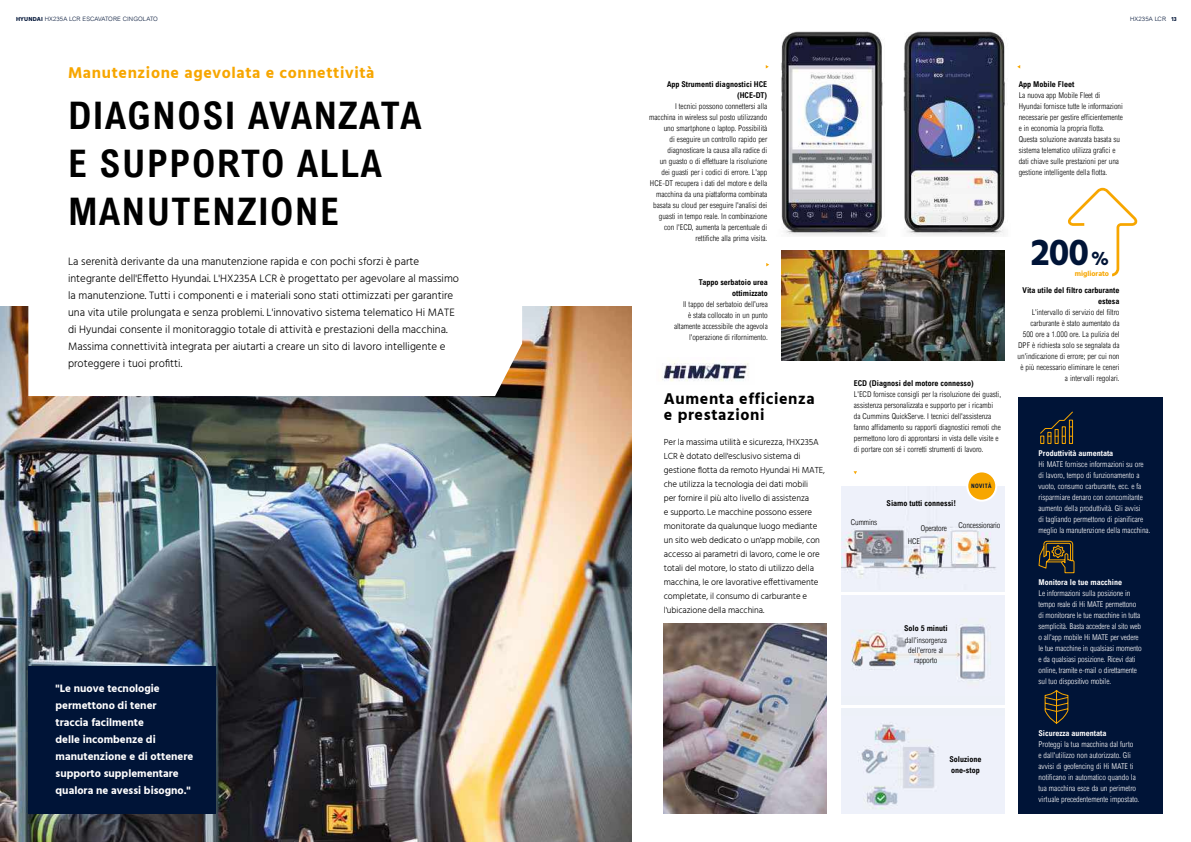
<style>
.page{position:relative;width:1191px;height:842px;background:#fff}
.page>*{position:absolute;margin:0;border:0;box-sizing:border-box;transform-origin:0 0}
.t1{font:700 condensed 38px/48px "Arial";letter-spacing:.04em;color:#000}
.t2{font:700 37.8px "Hind";color:#001437}
.t3{font:700 16px "Hind";letter-spacing:.04em;color:#f7a600}
.t4{font:700 16px/16px "Hind";letter-spacing:.04em;color:#000}
.t5{font:300 11px/17px "Hind";color:#000}
.t6{font:700 11px/17px "Hind";color:#fff}
.t7{font:300 9px/14px "Hind";letter-spacing:-.01em;color:#000}
.t8{font:300 condensed 8px/11px "Arial";color:#000;text-align:right}
.t9{font:300 condensed 8px/11px "Arial";color:#fff}
.t10{font:700 condensed 8px/11px "Arial";color:#000;text-align:right}
.t11{font:700 condensed 8px "Arial";color:#fff}
.t12{font:700 7.4px "Hind";color:#f7a600}
.t13{font:300 6px "Arial";letter-spacing:.02em;color:#001437}
.t14{font:700 condensed 6px "Arial";letter-spacing:.06em;color:#001437}
.s1{font-family:"Hind";font-weight:700}
.s2{font-size:18.4px}
</style>
<div class="page">
<div style="left:1018px;top:398px;width:144px;height:416px;background:#001437"></div>
<svg style="left:1040px;top:411px;width:34px;height:33px"></svg>
<svg style="left:1044px;top:690px;width:25px;height:34px"></svg>
<svg style="left:1038px;top:540px;width:37px;height:34px"></svg>
<svg style="left:1068px;top:188px;width:69px;height:88px"></svg>
<img style="left:903px;top:31px;width:102px;height:205px">
<img style="left:781px;top:31px;width:102px;height:205px">
<img style="left:663px;top:624px;width:164px;height:190px">
<img style="left:0;top:306px;width:631px;height:536px">
<img style="left:662px;top:361px;width:87px;height:21px">
<div style="left:841px;top:706px;width:163px;height:108px;background:#edf1f8"></div>
<img style="left:859px;top:724px;width:76px;height:85px">
<div style="left:841px;top:590px;width:163px;height:116px;background:#edf1f8"></div>
<img style="left:851px;top:619px;width:135px;height:60px">
<div style="left:841px;top:487px;width:163px;height:107px;background:#edf1f8"></div>
<img style="left:841px;top:490px;width:156px;height:88px">
<hr style="left:840px;top:592px;width:165px;height:3px;background:#fff">
<hr style="left:836px;top:705px;width:170px;height:3px;background:#fff">
<svg style="left:28px;top:306px;width:494px;height:90px"></svg>
<div style="left:28px;top:666px;width:188px;height:148px;background:#001437"></div>
<img style="left:782px;top:250px;width:222px;height:110px">
<div style="left:967px;top:471px;width:29px;height:30px;background:#f7a600;border-radius:50%"></div>
<div style="left:966px;top:470px;width:31px;height:32px;border:2px solid #fff;border-radius:50%"></div>
<p class="t13" style="left:16px;top:15px;width:143px"><span class="s1">HYUNDAI</span> HX235A LCR ESCAVATORE CINGOLATO</p>
<p class="t13" style="left:1130px;top:15px;width:48px">HX235A LCR <span class="s1">13</span></p>
<h3 class="t3" style="left:68px;top:63px;width:308px">Manutenzione agevolata e connettività</h3>
<h1 class="t1" style="left:68px;top:91px;width:355px">DIAGNOSI AVANZATA<br>E SUPPORTO ALLA<br>MANUTENZIONE</h1>
<p class="t5" style="left:68px;top:253px;width:392px">La serenità derivante da una manutenzione rapida e con pochi sforzi è parte integrante dell'Effetto Hyundai. L'HX235A LCR è progettato per agevolare al massimo la manutenzione. Tutti i componenti e i materiali sono stati ottimizzati per garantire una vita utile prolungata e senza problemi. L'innovativo sistema telematico Hi MATE di Hyundai consente il monitoraggio totale di attività e prestazioni della macchina.<br>Massima connettività integrata per aiutarti a creare un sito di lavoro intelligente e proteggere i tuoi profitti.</p>
<h3 class="t6" style="left:56px;top:680px;width:139px">"Le nuove tecnologie permettono di tener<br>traccia facilmente<br>delle incombenze di manutenzione e di ottenere supporto supplementare qualora ne avessi bisogno."</h3>
<p class="t10" style="left:667px;top:79px;width:102px">App Strumenti diagnostici HCE (HCE-DT)</p>
<p class="t8" style="left:649px;top:101px;width:120px">I tecnici possono connettersi alla macchina in wireless sul posto utilizzando uno smartphone o laptop. Possibilità<br>di eseguire un controllo rapido per diagnosticare la causa alla radice di<br>un guasto o di effettuare la risoluzione<br>dei guasti per i codici di errore. L'app HCE-DT recupera i dati del motore e della macchina da una piattaforma combinata basata su cloud per eseguire l'analisi dei guasti in tempo reale. In combinazione con l'ECD, aumenta la percentuale di rettifiche alla prima visita.</p>
<p class="t10" style="left:699px;top:276px;width:70px">Tappo serbatoio urea ottimizzato</p>
<p class="t8" style="left:674px;top:298px;width:95px">Il tappo del serbatoio dell’urea<br>è stata collocato in un punto altamente accessibile che agevola l'operazione di rifornimento.</p>
<h3 class="t4" style="left:664px;top:390px;width:152px">Aumenta efficienza e prestazioni</h3>
<p class="t7" style="left:664px;top:436px;width:163px">Per la massima utilità e sicurezza, l'HX235A LCR è dotato dell'esclusivo sistema di gestione flotta da remoto Hyundai Hi MATE, che utilizza la tecnologia dei dati mobili<br>per fornire il più alto livello di assistenza<br>e supporto. Le macchine possono essere monitorate da qualunque luogo mediante un sito web dedicato o un'app mobile, con accesso ai parametri di lavoro, come le ore totali del motore, lo stato di utilizzo della macchina, le ore lavorative effettivamente completate, il consumo di carburante e l'ubicazione della macchina.</p>
<p class="t10" style="left:1018px;top:79px;width:57px">App Mobile Fleet</p>
<p class="t8" style="left:1018px;top:90px;width:106px;text-align:left">La nuova app Mobile Fleet di Hyundai fornisce tutte le informazioni necessarie per gestire efficientemente e in economia la propria flotta.<br>Questa soluzione avanzata basata su sistema telematico utilizza grafici e dati chiave sulle prestazioni per una gestione intelligente della flotta.</p>
<p class="t10" style="left:854px;top:378px;width:121px">ECD (Diagnosi del motore connesso)</p>
<p class="t8" style="left:854px;top:389px;width:149px;text-align:left">L'ECD fornisce consigli per la risoluzione dei guasti, assistenza personalizzata e supporto per i ricambi da Cummins QuickServe. I tecnici dell'assistenza fanno affidamento su rapporti diagnostici remoti che permettono loro di approntarsi in vista delle visite e di portare con sé i corretti strumenti di lavoro.</p>
<p class="t8" style="left:851px;top:517px;width:28px">Cummins</p>
<p class="t10" style="left:886px;top:497px;width:71px">Siamo tutti connessi!</p>
<p class="t14" style="left:971px;top:483px;width:22px">NOVITÀ</p>
<p class="t8" style="left:920px;top:522px;width:28px">Operatore</p>
<p class="t8" style="left:958px;top:519px;width:43px">Concessionario</p>
<p class="t8" style="left:908px;top:536px;width:14px">HCE</p>
<p class="t10" style="left:904px;top:623px;width:45px">Solo 5 minuti</p>
<p class="t8" style="left:905px;top:635px;width:43px;line-height:10px;text-align:center">dall'insorgenza dell'errore al rapporto</p>
<h2 class="t2" style="left:1030px;top:229px;width:80px">200 <span class="s2">%</span></h2>
<p class="t12" style="left:1074px;top:269px;width:36px">migliorato</p>
<p class="t10" style="left:1022px;top:285px;width:98px">Vita utile del filtro carburante estesa</p>
<p class="t8" style="left:1017px;top:307px;width:104px">L'intervallo di servizio del filtro carburante è stato aumentato da<br>500 ore a 1.000 ore. La pulizia del DPF è richiesta solo se segnalata da un'indicazione di errore; per cui non è più necessario eliminare le ceneri a intervalli regolari.</p>
<p class="t11" style="left:1038px;top:449px;width:76px">Produttività aumentata</p>
<p class="t9" style="left:1038px;top:459px;width:113px">Hi MATE fornisce informazioni su ore di lavoro, tempo di funzionamento a vuoto, consumo carburante, ecc. e fa risparmiare denaro con concomitante aumento della produttività. Gli avvisi<br>di tagliando permettono di pianificare meglio la manutenzione della macchina.</p>
<p class="t11" style="left:1038px;top:578px;width:85px">Monitora le tue macchine</p>
<p class="t9" style="left:1038px;top:588px;width:105px">Le informazioni sulla posizione in tempo reale di Hi MATE permettono di monitorare le tue macchine in tutta semplicità. Basta accedere al sito web o all'app mobile Hi MATE per vedere le tue macchine in qualsiasi momento e da qualsiasi posizione. Ricevi dati online, tramite e-mail o direttamente sul tuo dispositivo mobile.</p>
<p class="t10" style="left:949px;top:754px;width:33px;text-align:left">Soluzione one-stop</p>
<p class="t11" style="left:1038px;top:729px;width:69px">Sicurezza aumentata</p>
<p class="t9" style="left:1038px;top:739px;width:102px">Proteggi la tua macchina dal furto<br>e dall'utilizzo non autorizzato. Gli avvisi di geofencing di Hi MATE ti notificano in automatico quando la tua macchina esce da un perimetro virtuale precedentemente impostato.</p>
</div>
